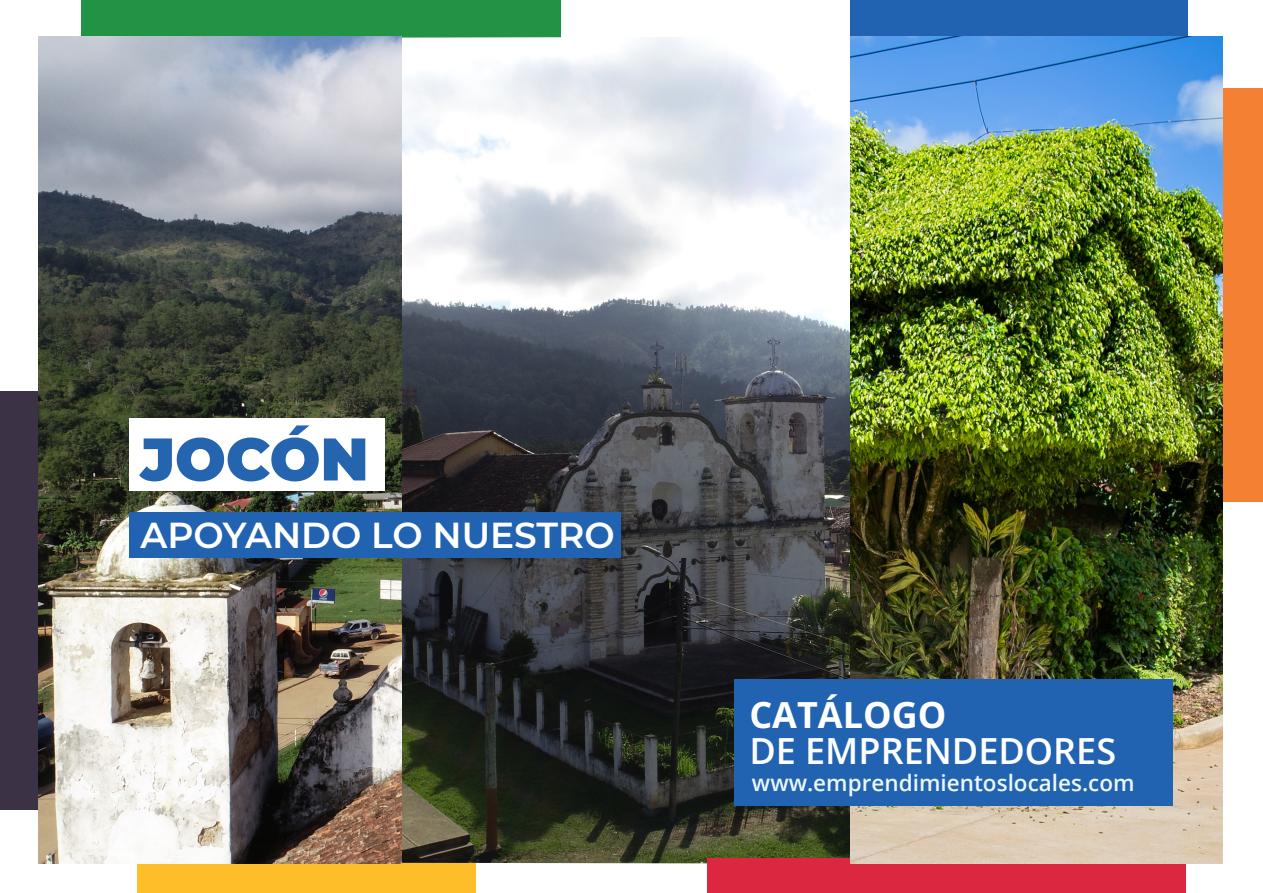
<style>
.page{position:relative;width:1263px;height:893px;background:#fff}
.page>*{position:absolute;margin:0;border:0;box-sizing:border-box;transform-origin:0 0}
.t1{font:900 60px "Montserrat";color:#2564af}
.t2{font:600 36px "Montserrat";color:#fff}
.t3{font:600 36px "Open Sans";color:#fff}
.t4{font:36px "Open Sans";color:#fff}
.t5{font:600 22.5px "Open Sans";color:#ebf7f9}
</style>
<div class="page">
<div style="left:850px;top:0;width:337px;height:45px;background:#2163b0"></div>
<div style="left:81px;top:0;width:480px;height:101px;background:#229345"></div>
<div style="left:0;top:392px;width:49px;height:417px;background:#3c3246"></div>
<div style="left:1212px;top:88px;width:51px;height:414px;background:#f48034"></div>
<div style="left:138px;top:793px;width:338px;height:100px;background:#febe2a"></div>
<img style="left:39px;top:37px;width:1184px;height:827px">
<div style="left:707px;top:859px;width:478px;height:34px;background:#db2740"></div>
<div style="left:734px;top:679px;width:439px;height:127px;background:#2163b0"></div>
<div style="left:129px;top:418px;width:256px;height:72px;background:#fff"></div>
<div style="left:129px;top:512px;width:492px;height:45px;background:#2163b0"></div>
<p class="t1" style="left:141px;top:414px;width:230px">JOCÓN</p>
<p class="t2" style="left:141px;top:510px;width:476px">APOYANDO LO NUESTRO</p>
<p class="t4" style="left:749px;top:691px;width:199px">CATÁLOGO</p>
<p class="t3" style="left:749px;top:727px;width:368px">DE EMPRENDEDORES</p>
<p class="t5" style="left:752px;top:767px;width:384px">www.emprendimientoslocales.com</p>
</div>
